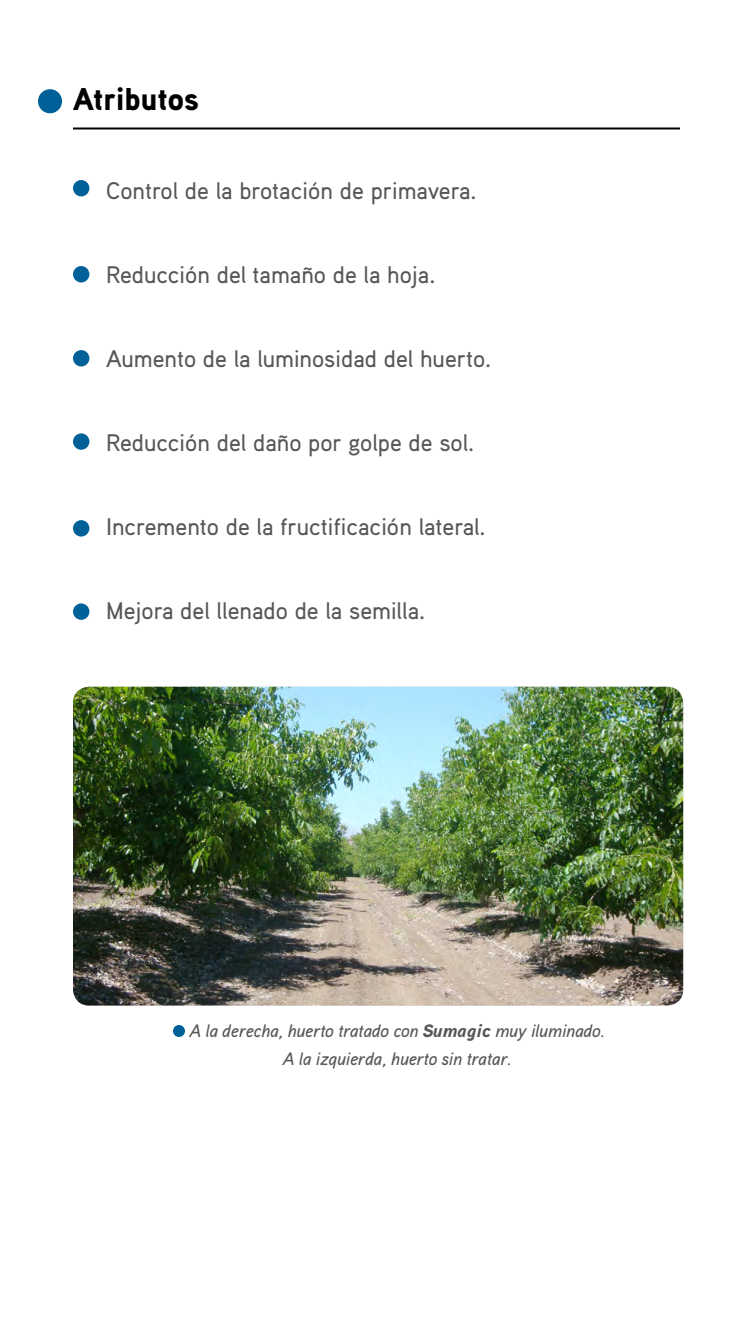
<style>
.page{position:relative;width:750px;height:1334px;background:#fff}
.page>*{position:absolute;margin:0;border:0;box-sizing:border-box;transform-origin:0 0}
.t1{font:900 31.5px "Aaux Pro";color:#000}
.t2{font:24px "Aaux Pro Medium OSF";color:#575756}
.t3{font:18px/28px "Aaux Pro Medium Italic OSF";letter-spacing:-.01em;color:#575756;text-align:center}
.s1{font-family:"Aaux Pro Black Italic OSF"}
</style>
<div class="page">
<hr style="left:73px;top:128px;width:607px;height:2px;background:#000">
<div style="left:38px;top:89px;width:24px;height:24px;background:#006098;border-radius:50%"></div>
<div style="left:73px;top:180px;width:16px;height:16px;background:#006098;border-radius:50%"></div>
<div style="left:73px;top:266px;width:16px;height:16px;background:#006098;border-radius:50%"></div>
<div style="left:73px;top:350px;width:16px;height:16px;background:#006098;border-radius:50%"></div>
<div style="left:73px;top:520px;width:16px;height:17px;background:#006098;border-radius:50%"></div>
<div style="left:73px;top:433px;width:16px;height:17px;background:#006098;border-radius:50%"></div>
<div style="left:73px;top:603px;width:16px;height:17px;background:#006098;border-radius:50%"></div>
<div style="left:173px;top:1025px;width:12px;height:12px;background:#006098;border-radius:50%"></div>
<img style="left:73px;top:687px;width:610px;height:319px">
<h1 class="t1" style="left:73px;top:79px;width:128px">Atributos</h1>
<p class="t2" style="left:106px;top:176px;width:372px">Control de la brotación de primavera.</p>
<p class="t2" style="left:106px;top:260px;width:331px">Reducción del tamaño de la hoja.</p>
<p class="t2" style="left:106px;top:344px;width:387px">Aumento de la luminosidad del huerto.</p>
<p class="t2" style="left:106px;top:428px;width:370px">Reducción del daño por golpe de sol.</p>
<p class="t2" style="left:106px;top:512px;width:381px">Incremento de la fructificación lateral.</p>
<p class="t2" style="left:106px;top:596px;width:321px">Mejora del llenado de la semilla.</p>
<p class="t3" style="left:188px;top:1016px;width:418px">A la derecha, huerto tratado con <span class="s1">Sumagic</span> muy iluminado.<br>A la izquierda, huerto sin tratar.</p>
</div>
